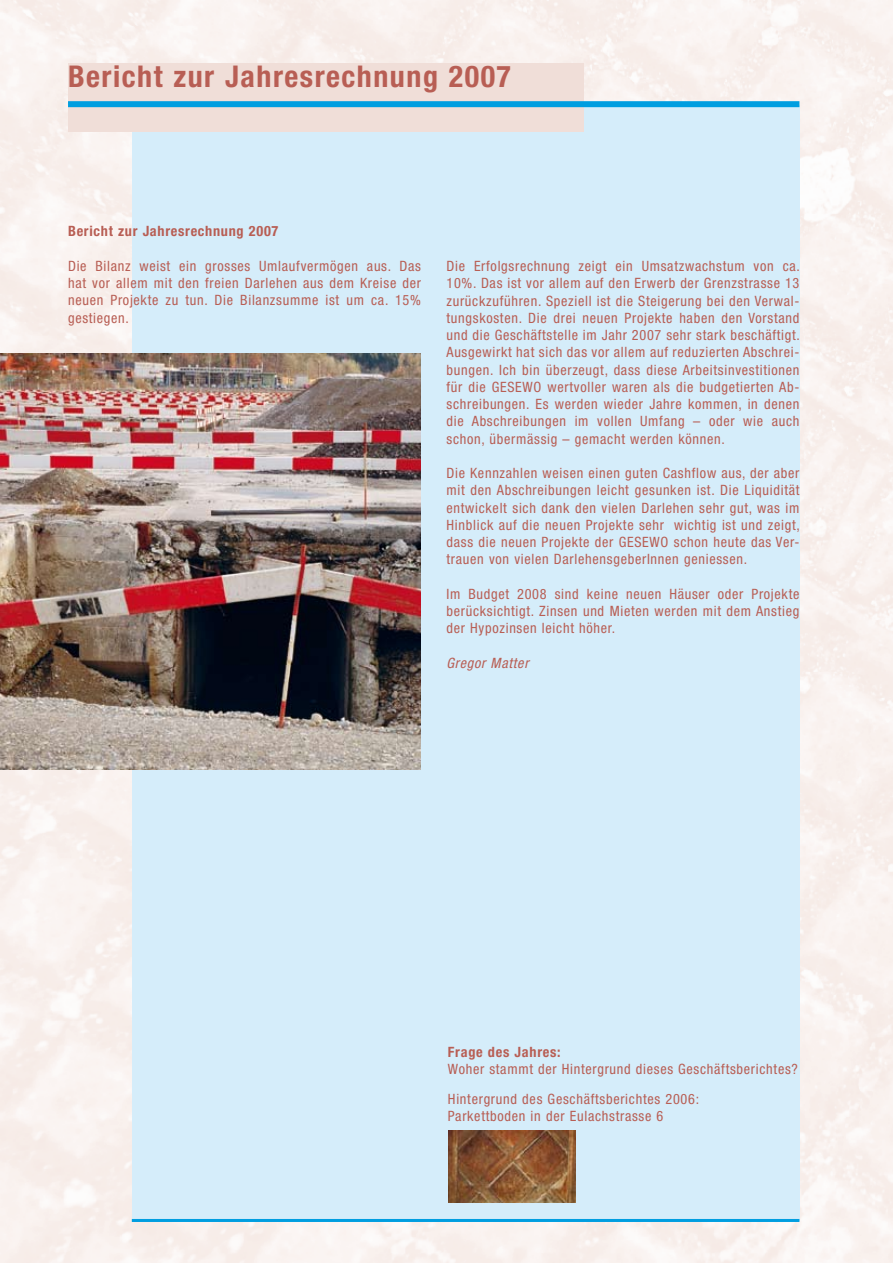
<style>
.page{position:relative;width:893px;height:1263px;background:#f9f1ee}
.page>*{position:absolute;margin:0;border:0;box-sizing:border-box;transform-origin:0 0}
.t1{font:700 condensed 30px "Helvetica Neue";letter-spacing:.05em;color:#b85e54}
.t2{font:condensed 14.25px/17.2px "Helvetica Neue";letter-spacing:.05em;color:#b85e54;text-align:justify}
.t3{font:700 condensed 14.25px "Helvetica Neue";letter-spacing:.05em;color:#b85e54}
.t4{font:italic condensed 14.25px "Helvetica Neue";letter-spacing:.05em;color:#b85e54}
</style>
<div class="page">
<div style="left:132px;top:105px;width:667px;height:1115px;background:#d5edfa"></div>
<div style="left:68px;top:64px;width:515px;height:68px;background:#f0ded8"></div>
<div style="left:68px;top:101px;width:731px;height:6px;background:#009ee0"></div>
<img style="left:0;top:354px;width:421px;height:415px">
<hr style="left:132px;top:1219px;width:667px;height:3px;background:#009ee0">
<img style="left:448px;top:1130px;width:128px;height:72px">
<h1 class="t1" style="left:68px;top:58px;width:444px">Bericht zur Jahresrechnung 2007</h1>
<p class="t3" style="left:68px;top:223px;width:212px">Bericht zur Jahresrechnung 2007</p>
<p class="t2" style="left:68px;top:257px;width:354px">Die Bilanz weist ein grosses Umlaufvermögen aus. Das hat vor allem mit den freien Darlehen aus dem Kreise der neuen Projekte zu tun. Die Bilanzsumme ist um ca. 15% gestiegen.</p>
<p class="t2" style="left:446px;top:257px;width:355px">Die Erfolgsrechnung zeigt ein Umsatzwachstum von ca.<br>10%. Das ist vor allem auf den Erwerb der Grenzstrasse 13 zurückzuführen. Speziell ist die Steigerung bei den Verwal&shy;tungskosten. Die drei neuen Projekte haben den Vorstand und die Geschäftstelle im Jahr 2007 sehr stark beschäftigt.<br>Ausgewirkt hat sich das vor allem auf reduzierten Abschrei&shy;bungen. Ich bin überzeugt, dass diese Arbeitsinvestitionen für die GESEWO wertvoller waren als die budgetierten Ab&shy;schreibungen. Es werden wieder Jahre kommen, in denen die Abschreibungen im vollen Umfang – oder wie auch schon, übermässig – gemacht werden können.</p>
<p class="t2" style="left:446px;top:464px;width:355px">Die Kennzahlen weisen einen guten Cashflow aus, der aber mit den Abschreibungen leicht gesunken ist. Die Liquidität entwickelt sich dank den vielen Darlehen sehr gut, was im Hinblick auf die neuen Projekte sehr wichtig ist und zeigt, dass die neuen Projekte der GESEWO schon heute das Ver&shy;trauen von vielen DarlehensgeberInnen geniessen.</p>
<p class="t2" style="left:446px;top:585px;width:354px">Im Budget 2008 sind keine neuen Häuser oder Projekte berücksichtigt. Zinsen und Mieten werden mit dem Anstieg der Hypozinsen leicht höher.</p>
<p class="t4" style="left:446px;top:655px;width:84px">Gregor Matter</p>
<p class="t3" style="left:448px;top:1043px;width:114px">Frage des Jahres:</p>
<p class="t2" style="left:448px;top:1054px;width:351px;line-height:29.2px">Woher stammt der Hintergrund dieses Geschäftsberichtes?<br>Hintergrund des Geschäftsberichtes 2006:</p>
<p class="t2" style="left:448px;top:1107px;width:217px">Parkettboden in der Eulachstrasse 6</p>
</div>
